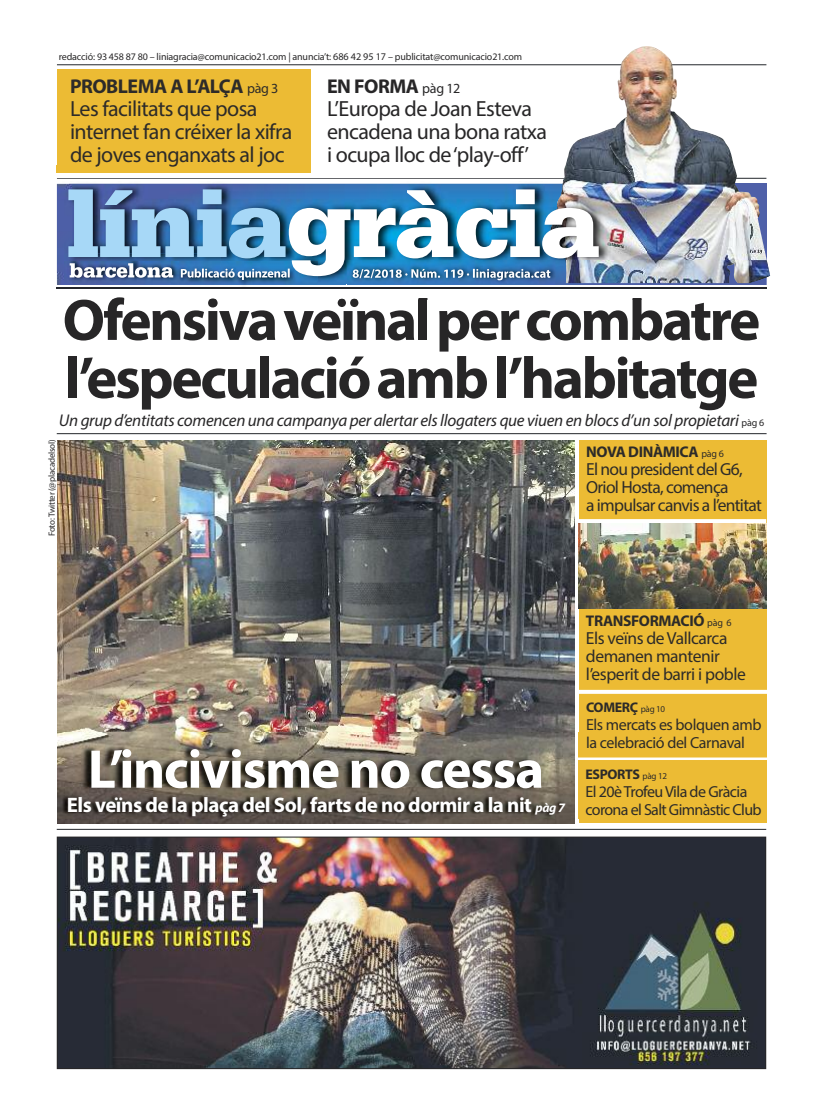
<style>
.page{position:relative;width:823px;height:1106px;background:#fff}
.page>*{position:absolute;margin:0;border:0;box-sizing:border-box;transform-origin:0 0}
.t1{font:900 100px "Serifa";letter-spacing:-.015em;color:#fff}
.t2{font:700 59px/58px "Myriad Pro";letter-spacing:-.04em;color:#272627}
.t3{font:700 55px "Myriad Pro";letter-spacing:-.025em;color:#fff}
.t4{font:22px/23px "Myriad Pro";letter-spacing:-.025em;color:#2d2b29}
.t5{font:22px/23px "Myriad Pro";letter-spacing:-.025em;color:#272627}
.t6{font:700 21px "Myriad Pro";letter-spacing:-.025em;color:#fff}
.t7{font:700 20px "Myriad Pro";letter-spacing:-.025em;color:#2d2b29}
.t8{font:700 20px "Myriad Pro";letter-spacing:-.025em;color:#272627}
.t9{font:17.5px/18px "Myriad Pro";letter-spacing:-.04em;color:#2d2b29}
.t10{font:italic 17px "Myriad Pro";letter-spacing:-.015em;color:#272627}
.t11{font:16px/18px "Myriad Pro";letter-spacing:-.035em;color:#2d2b29}
.t12{font:700 15.5px "Myriad Pro";letter-spacing:-.025em;color:#2d2b29}
.t13{font:700 14px "Myriad Pro";letter-spacing:-.025em;color:#2d2b29}
.t14{font:10px "Myriad Pro";letter-spacing:-.015em;color:#272627}
.t15{font:9px "Myriad Pro";letter-spacing:-.025em;color:#272627}
.s1{font-size:10.2px}
.s2{font-weight:400;font-size:14px}
.s3{color:#a7d8f7}
.s4{font-style:normal;font-size:10px}
.s5{font-weight:400;font-size:10px}
.s6{font-style:italic;font-size:13px}
.s7{font-weight:400;font-size:9px}
</style>
<div class="page">
<hr style="left:57px;top:829px;width:708px;height:1px;background:#23262b">
<img style="left:59px;top:838px;width:704px;height:229px">
<div style="left:57px;top:836px;width:708px;height:233px;border:1px solid #272627"></div>
<hr style="left:57px;top:64px;width:709px;height:1px;background:#23262b">
<img style="left:57px;top:440px;width:517px;height:292px">
<hr style="left:57px;top:433px;width:709px;height:1px;background:#23262b">
<div style="left:578px;top:440px;width:187px;height:383px;background:#ecbb34"></div>
<svg style="left:578px;top:519px;width:187px;height:4px"></svg>
<svg style="left:578px;top:690px;width:189px;height:4px"></svg>
<img style="left:578px;top:523px;width:187px;height:85px">
<img style="left:574px;top:732px;width:1px;height:55px">
<img style="left:57px;top:732px;width:517px;height:55px">
<img style="left:57px;top:787px;width:518px;height:31px">
<img style="left:57px;top:818px;width:518px;height:6px">
<img style="left:57px;top:818px;width:517px;height:5px">
<img style="left:91px;top:787px;width:401px;height:1px">
<img style="left:550px;top:46px;width:217px;height:214px">
<div style="left:57px;top:69px;width:253px;height:104px;background:#ecbb34"></div>
<hr style="left:577px;top:757px;width:197px;height:3px;background:#fff">
<img style="left:565px;top:271px;width:206px;height:18px">
<img style="left:646px;top:288px;width:120px;height:1px">
<img style="left:646px;top:283px;width:120px;height:2px">
<img style="left:565px;top:260px;width:204px;height:23px">
<img style="left:71px;top:299px;width:147px;height:5px">
<img style="left:565px;top:288px;width:81px;height:11px">
<img style="left:56px;top:165px;width:509px;height:124px">
<svg style="left:317px;top:288px;width:29px;height:1px"></svg>
<img style="left:57px;top:178px;width:493px;height:1px">
<img style="left:57px;top:184px;width:508px;height:101px">
<img style="left:340px;top:298px;width:88px;height:1px">
<img style="left:550px;top:165px;width:96px;height:95px">
<img style="left:57px;top:165px;width:253px;height:8px">
<img style="left:94px;top:165px;width:106px;height:2px">
<img style="left:368px;top:165px;width:114px;height:2px">
<img style="left:352px;top:269px;width:111px;height:9px">
<img style="left:171px;top:262px;width:146px;height:26px">
<img style="left:171px;top:288px;width:146px;height:1px">
<img style="left:181px;top:269px;width:86px;height:11px">
<img style="left:64px;top:262px;width:107px;height:27px">
<img style="left:64px;top:253px;width:156px;height:9px">
<img style="left:113px;top:297px;width:102px;height:2px">
<img style="left:70px;top:263px;width:103px;height:15px">
<p class="t14" style="left:59px;top:53px;width:464px">redacció: 93 458 87 80 – liniagracia@comunicacio21.com | anuncia’t: <span class="s1">686 42 95 17</span> – publicitat@comunicacio21.com</p>
<p class="t7" style="left:70px;top:79px;width:210px">PROBLEMA A L’ALÇA <span class="s2">pàg 3</span></p>
<p class="t4" style="left:70px;top:99px;width:224px">Les facilitats que posa internet fan créixer la xifra de joves enganxats al joc</p>
<p class="t8" style="left:327px;top:79px;width:135px">EN FORMA <span class="s2">pàg 12</span></p>
<p class="t5" style="left:327px;top:99px;width:221px">L’Europa de Joan Esteva encadena una bona ratxa i ocupa lloc de‘play-off’</p>
<h1 class="t1" style="left:66px;top:189px;width:536px"><span class="s3">línia</span>gràcia</h1>
<h2 class="t2" style="left:63px;top:296px;width:698px">Ofensivaveïnalpercombatre l’especulacióambl’habitatge</h2>
<p class="t10" style="left:59px;top:414px;width:706px">Un grup d’entitats comencen una campanya per alertar els llogaters que viuen en blocs d’un sol propietari <span class="s4">pàg 6</span></p>
<p class="t15" style="left:48px;top:536px;width:98px;rotate:-90deg">Foto:Twitter (@placadelsol)</p>
<p class="t12" style="left:585px;top:446px;width:139px">NOVA DINÀMICA <span class="s5">pàg 6</span></p>
<p class="t9" style="left:585px;top:461px;width:177px">El nou president del G6,<br>Oriol Hosta, comença<br>a impulsar canvis a l’entitat</p>
<h3 class="t3" style="left:88px;top:748px;width:457px">L’incivisme no cessa</h3>
<p class="t6" style="left:67px;top:797px;width:499px">Els veïns de la plaça del Sol, farts de no dormir a la nit <span class="s6">pàg 7</span></p>
<p class="t12" style="left:585px;top:615px;width:147px">TRANSFORMACIÓ <span class="s5">pàg 6</span></p>
<p class="t9" style="left:585px;top:630px;width:161px">Els veïns deVallcarca demanen mantenir l’esperit de barri i poble</p>
<p class="t13" style="left:585px;top:702px;width:81px">COMERÇ <span class="s7">pàg 10</span></p>
<p class="t11" style="left:585px;top:716px;width:177px">Els mercats es bolquen amb la celebració del Carnaval</p>
<p class="t13" style="left:585px;top:768px;width:83px">ESPORTS <span class="s7">pàg 12</span></p>
<p class="t11" style="left:585px;top:783px;width:178px">El 20èTrofeuVila de Gràcia corona el Salt Gimnàstic Club</p>
</div>
